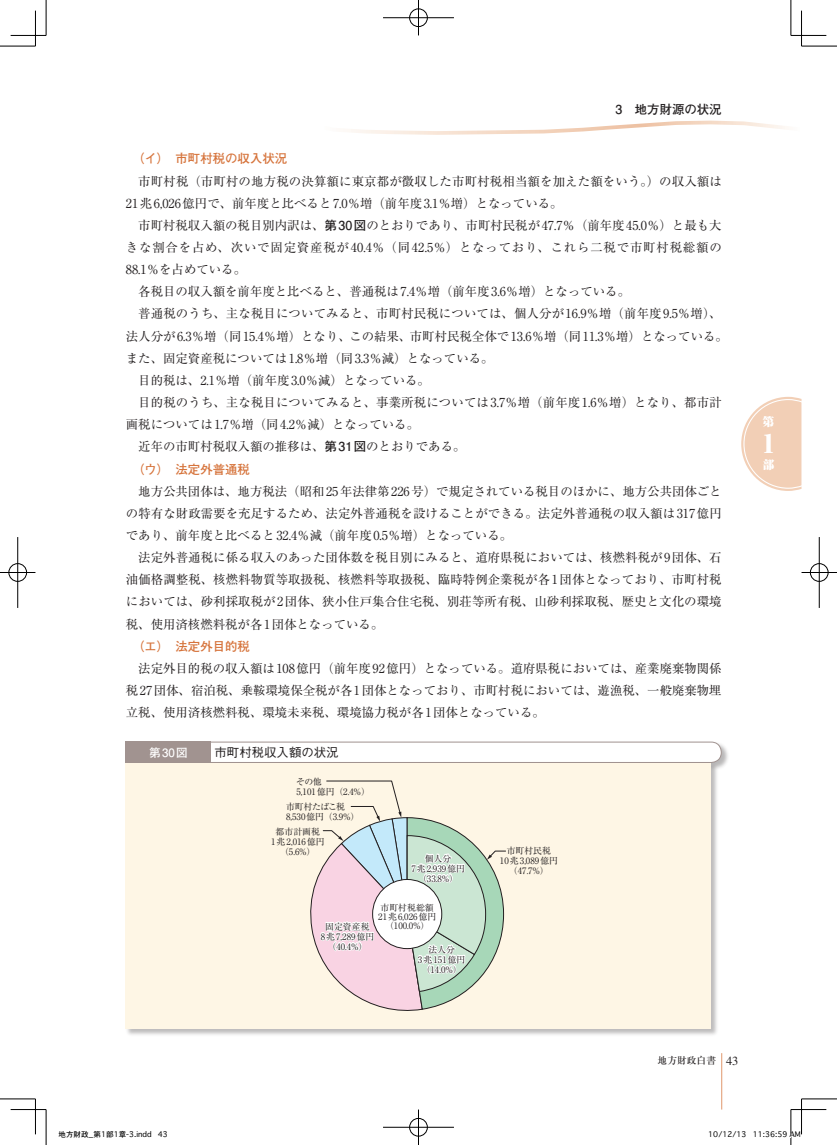
<style>
.page{position:relative;width:837px;height:1145px;background:#fff}
.page>*{position:absolute;margin:0;border:0;box-sizing:border-box;transform-origin:0 0}
.t1{font:900 24.75px "Ryumin Pro";color:#fff}
.t2{font:12.38px "Ryumin Pro";letter-spacing:.005em;color:#231f20}
.t3{font:12.38px "Ryumin Pro";letter-spacing:.065em;color:#231f20}
.t4{font:700 12.38px "Futo Go B101 Pro";color:#d6743c}
.t5{font:500 12.38px "Gothic BBB Pro";color:#231f20}
.t6{font:700 12.38px "Futo Go B101 Pro";color:#231f20}
.t7{font:12.38px "Times";color:#231f20}
.t8{font:700 11.5px "Futo Go B101 Pro";color:#fff}
.t9{font:900 11.5px "Ryumin Pro";color:#fff}
.t10{font:500 9.75px "Ryumin Pro";color:#231f20}
.t11{font:8.88px/10px "Ryumin Pro";color:#231f20;text-align:center}
.t12{font:7.5px "Osaka";color:#000}
.s1{font-family:"Futo Go B101 Pro";font-weight:700}
</style>
<div class="page">
<svg style="left:351px;top:120px;width:434px;height:15px"></svg>
<hr style="left:721px;top:1053px;width:1px;height:56px;background:#e0986c">
<svg style="left:741px;top:397px;width:60px;height:94px"></svg>
<div style="left:125px;top:740px;width:604px;height:31px;background:#231f20;opacity:.32"></div>
<div style="left:126px;top:742px;width:595px;height:20px;background:#fff;border-radius:10px"></div>
<div style="left:126px;top:741px;width:595px;height:22px;border:1px solid #a19390;border-radius:10px"></div>
<div style="left:126px;top:741px;width:85px;height:22px;background:#a19390"></div>
<div style="left:125px;top:761px;width:594px;height:276px;background:#231f20;opacity:.3"></div>
<div style="left:126px;top:763px;width:584px;height:265px;background:#fef6e5"></div>
<svg style="left:310px;top:780px;width:196px;height:231px"></svg>
<hr style="left:0;top:46px;width:35px;height:1px;background:#000">
<hr style="left:801px;top:46px;width:35px;height:1px;background:#000">
<hr style="left:0;top:1098px;width:35px;height:1px;background:#000">
<hr style="left:801px;top:1098px;width:35px;height:1px;background:#000">
<hr style="left:46px;top:0;width:1px;height:35px;background:#000">
<hr style="left:46px;top:1109px;width:1px;height:35px;background:#000">
<hr style="left:790px;top:0;width:1px;height:35px;background:#000">
<hr style="left:790px;top:1109px;width:1px;height:35px;background:#000">
<hr style="left:11px;top:35px;width:35px;height:1px;background:#000">
<hr style="left:790px;top:35px;width:36px;height:1px;background:#000">
<hr style="left:11px;top:1109px;width:35px;height:1px;background:#000">
<hr style="left:790px;top:1109px;width:36px;height:1px;background:#000">
<hr style="left:35px;top:11px;width:1px;height:35px;background:#000">
<hr style="left:35px;top:1098px;width:1px;height:36px;background:#000">
<hr style="left:801px;top:11px;width:1px;height:35px;background:#000">
<hr style="left:801px;top:1098px;width:1px;height:36px;background:#000">
<div style="left:408px;top:8px;width:20px;height:19px;border:2px solid #fff;border-radius:50%"></div>
<hr style="left:383px;top:17px;width:71px;height:1px;background:#fff">
<hr style="left:417px;top:0;width:2px;height:35px;background:#fff">
<div style="left:409px;top:9px;width:18px;height:18px;border:1px solid #000;border-radius:50%"></div>
<hr style="left:383px;top:18px;width:71px;height:1px;background:#000">
<hr style="left:418px;top:0;width:1px;height:35px;background:#000">
<div style="left:408px;top:1117px;width:20px;height:19px;border:2px solid #fff;border-radius:50%"></div>
<hr style="left:383px;top:1126px;width:71px;height:2px;background:#fff">
<hr style="left:417px;top:1109px;width:2px;height:35px;background:#fff">
<div style="left:409px;top:1118px;width:18px;height:18px;border:1px solid #000;border-radius:50%"></div>
<hr style="left:383px;top:1127px;width:71px;height:1px;background:#000">
<hr style="left:418px;top:1109px;width:1px;height:35px;background:#000">
<div style="left:8px;top:563px;width:19px;height:19px;border:2px solid #fff;border-radius:50%"></div>
<hr style="left:0;top:571px;width:35px;height:2px;background:#fff">
<hr style="left:17px;top:537px;width:1px;height:71px;background:#fff">
<div style="left:9px;top:563px;width:18px;height:18px;border:1px solid #000;border-radius:50%"></div>
<hr style="left:0;top:572px;width:35px;height:1px;background:#000">
<hr style="left:18px;top:537px;width:1px;height:71px;background:#000">
<div style="left:809px;top:563px;width:19px;height:19px;border:2px solid #fff;border-radius:50%"></div>
<hr style="left:801px;top:571px;width:35px;height:2px;background:#fff">
<div style="left:809px;top:563px;width:19px;height:18px;border:1px solid #000;border-radius:50%"></div>
<hr style="left:801px;top:572px;width:35px;height:1px;background:#000">
<hr style="left:818px;top:537px;width:1px;height:71px;background:#000">
<svg style="left:790px;top:1130px;width:2px;height:8px"></svg>
<p class="t6" style="left:615px;top:99px;width:108px">3　地方財源の状況</p>
<p class="t4" style="left:132px;top:149px;width:157px">（イ）　市町村税の収入状況</p>
<p class="t2" style="left:138px;top:171px;width:585px">市町村税（市町村の地方税の決算額に東京都が徴収した市町村税相当額を加えた額をいう。）の収入額は</p>
<p class="t2" style="left:126px;top:193px;width:438px">21兆6,026億円で、前年度と比べると7.0％増（前年度3.1％増）となっている。</p>
<p class="t2" style="left:138px;top:215px;width:584px">市町村税収入額の税目別内訳は、<span class="s1">第30図</span>のとおりであり、市町村民税が47.7％（前年度45.0％）と最も大</p>
<p class="t3" style="left:126px;top:238px;width:597px">きな割合を占め、次いで固定資産税が40.4％（同42.5％）となっており、これら二税で市町村税総額の</p>
<p class="t2" style="left:126px;top:260px;width:122px">88.1％を占めている。</p>
<p class="t2" style="left:138px;top:282px;width:493px">各税目の収入額を前年度と比べると、普通税は7.4％増（前年度3.6％増）となっている。</p>
<p class="t2" style="left:138px;top:304px;width:584px">普通税のうち、主な税目についてみると、市町村民税については、個人分が16.9％増（前年度9.5％増）、</p>
<p class="t2" style="left:126px;top:326px;width:603px">法人分が6.3％増（同15.4％増）となり、この結果、市町村民税全体で13.6％増（同11.3％増）となっている。</p>
<p class="t2" style="left:126px;top:348px;width:369px">また、固定資産税については1.8％増（同3.3％減）となっている。</p>
<p class="t2" style="left:138px;top:370px;width:293px">目的税は、2.1％増（前年度3.0％減）となっている。</p>
<p class="t2" style="left:138px;top:393px;width:584px">目的税のうち、主な税目についてみると、事業所税については3.7％増（前年度1.6％増）となり、都市計</p>
<p class="t2" style="left:126px;top:415px;width:294px">画税については1.7％増（同4.2％減）となっている。</p>
<p class="t2" style="left:138px;top:437px;width:328px">近年の市町村税収入額の推移は、<span class="s1">第31図</span>のとおりである。</p>
<p class="t4" style="left:132px;top:459px;width:119px">（ウ）　法定外普通税</p>
<p class="t2" style="left:138px;top:481px;width:584px">地方公共団体は、地方税法（昭和25年法律第226号）で規定されている税目のほかに、地方公共団体ごと</p>
<p class="t2" style="left:126px;top:503px;width:597px">の特有な財政需要を充足するため、法定外普通税を設けることができる。法定外普通税の収入額は317億円</p>
<p class="t2" style="left:126px;top:525px;width:387px">であり、前年度と比べると32.4％減（前年度0.5％増）となっている。</p>
<p class="t2" style="left:138px;top:548px;width:584px">法定外普通税に係る収入のあった団体数を税目別にみると、道府県税においては、核燃料税が9団体、石</p>
<p class="t2" style="left:126px;top:570px;width:597px">油価格調整税、核燃料物質等取扱税、核燃料等取扱税、臨時特例企業税が各1団体となっており、市町村税</p>
<p class="t2" style="left:126px;top:592px;width:597px">においては、砂利採取税が2団体、狭小住戸集合住宅税、別荘等所有税、山砂利採取税、歴史と文化の環境</p>
<p class="t2" style="left:126px;top:614px;width:259px">税、使用済核燃料税が各1団体となっている。</p>
<p class="t4" style="left:132px;top:636px;width:119px">（エ）　法定外目的税</p>
<p class="t2" style="left:138px;top:658px;width:584px">法定外目的税の収入額は108億円（前年度92億円）となっている。道府県税においては、産業廃棄物関係</p>
<p class="t2" style="left:126px;top:680px;width:597px">税27団体、宿泊税、乗鞍環境保全税が各1団体となっており、市町村税においては、遊漁税、一般廃棄物埋</p>
<p class="t2" style="left:126px;top:703px;width:420px">立税、使用済核燃料税、環境未来税、環境協力税が各1団体となっている。</p>
<p class="t8" style="left:149px;top:743px;width:40px">第30図</p>
<p class="t5" style="left:214px;top:742px;width:126px">市町村税収入額の状況</p>
<p class="t11" style="left:296px;top:776px;width:75px;text-align:left">その他<br>5,101億円（2.4％）</p>
<p class="t11" style="left:286px;top:801px;width:75px;text-align:left">市町村たばこ税<br>8,530億円（3.9％）</p>
<p class="t11" style="left:271px;top:826px;width:55px">都市計画税<br>1兆2,016億円（5.6％）</p>
<p class="t11" style="left:411px;top:852px;width:55px">個人分<br>7兆2,939億円（33.8％）</p>
<p class="t11" style="left:378px;top:902px;width:59px;line-height:9.2px">市町村税総額<br>21兆6,026億円（100.0％）</p>
<p class="t11" style="left:320px;top:920px;width:55px">固定資産税<br>8兆7,289億円（40.4％）</p>
<p class="t11" style="left:418px;top:943px;width:49px">法人分<br>3兆151億円（14.0％）</p>
<p class="t11" style="left:500px;top:845px;width:59px">市町村民税<br>10兆3,089億円（47.7％）</p>
<p class="t9" style="left:762px;top:412px;width:13px">第</p>
<p class="t1" style="left:762px;top:423px;width:14px">1</p>
<p class="t9" style="left:762px;top:456px;width:13px">部</p>
<p class="t10" style="left:657px;top:1053px;width:60px">地方財政白書</p>
<p class="t7" style="left:725px;top:1053px;width:14px">43</p>
<p class="t12" style="left:59px;top:1129px;width:111px">地方財政_第1部1章-3.indd 43</p>
<p class="t12" style="left:708px;top:1129px;width:94px">10/12/13 11:36:59 AM</p>
</div>
